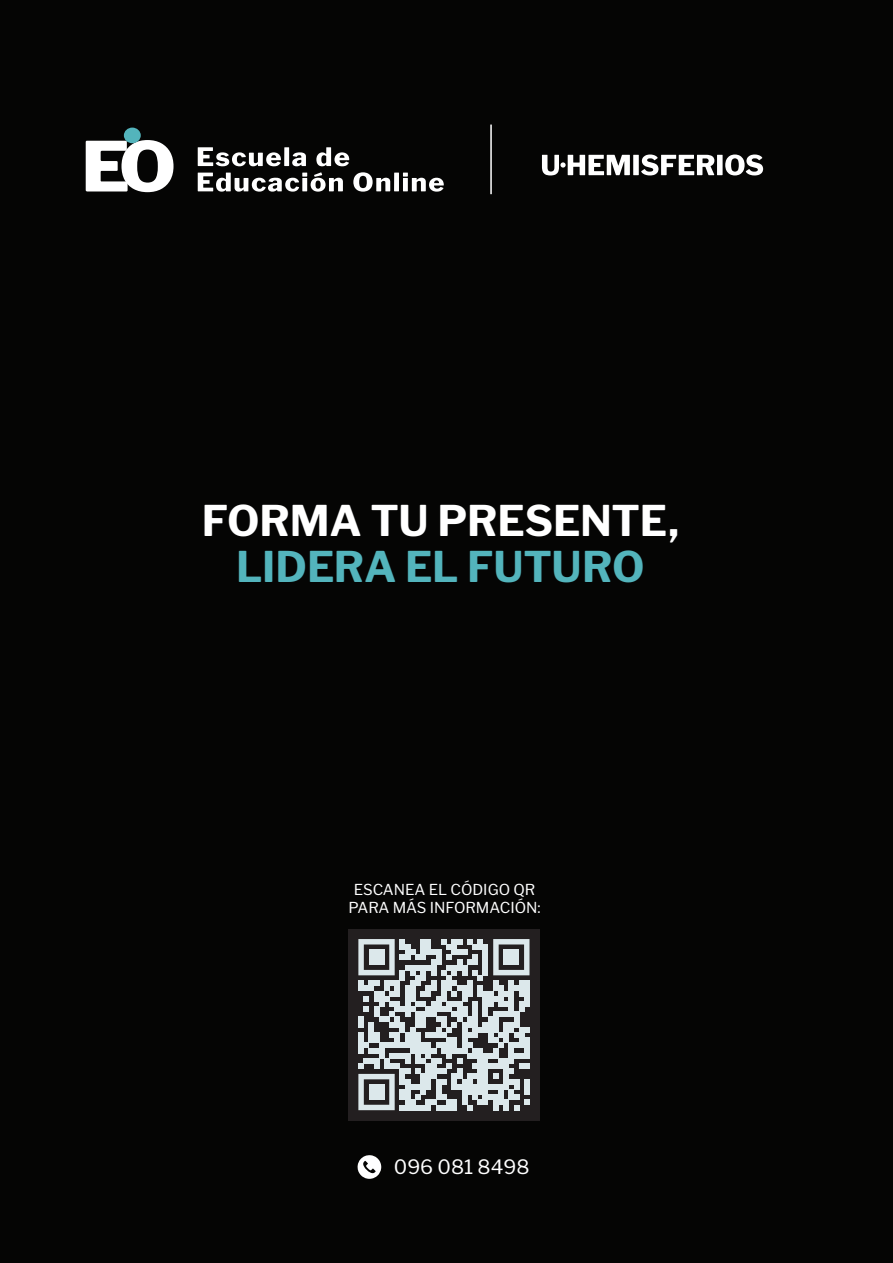
<style>
.page{position:relative;width:893px;height:1263px;background:#050504}
.page>*{position:absolute;margin:0;border:0;box-sizing:border-box;transform-origin:0 0}
.t1{font:700 42px "Libre Franklin";letter-spacing:-.01em;color:#fff}
.t2{font:700 42px "Libre Franklin";letter-spacing:-.01em;color:#53b4bc}
.t3{font:19.65px "Libre Franklin";color:#fff}
.t4{font:15px/18px "Libre Franklin";color:#fff;text-align:center}
</style>
<div class="page">
<div style="left:348px;top:929px;width:192px;height:191px;background:#231f20"></div>
<svg style="left:358px;top:939px;width:171px;height:171px"></svg>
<div style="left:369px;top:949px;width:15px;height:16px;background:#dce8eb"></div>
<div style="left:504px;top:949px;width:15px;height:16px;background:#dce8eb"></div>
<div style="left:369px;top:1084px;width:15px;height:16px;background:#dce8eb"></div>
<svg style="left:198px;top:147px;width:108px;height:19px"></svg>
<svg style="left:316px;top:147px;width:33px;height:19px"></svg>
<svg style="left:198px;top:172px;width:145px;height:20px"></svg>
<svg style="left:353px;top:172px;width:91px;height:20px"></svg>
<svg style="left:86px;top:140px;width:88px;height:52px"></svg>
<div style="left:124px;top:128px;width:17px;height:15px;background:#53b4bc;border-radius:50%"></div>
<hr style="left:490px;top:125px;width:2px;height:69px;background:#fff">
<svg style="left:357px;top:1155px;width:24px;height:24px"></svg>
<svg style="left:542px;top:155px;width:221px;height:20px"></svg>
<h1 class="t1" style="left:202px;top:488px;width:479px">FORMA TU PRESENTE,</h1>
<h1 class="t2" style="left:236px;top:533px;width:410px">LIDERA EL FUTURO</h1>
<p class="t4" style="left:349px;top:879px;width:194px">ESCANEA EL CÓDIGO QR<br>PARA MÁS INFORMACIÓN:</p>
<h2 class="t3" style="left:394px;top:1151px;width:137px">096 081 8498</h2>
</div>
